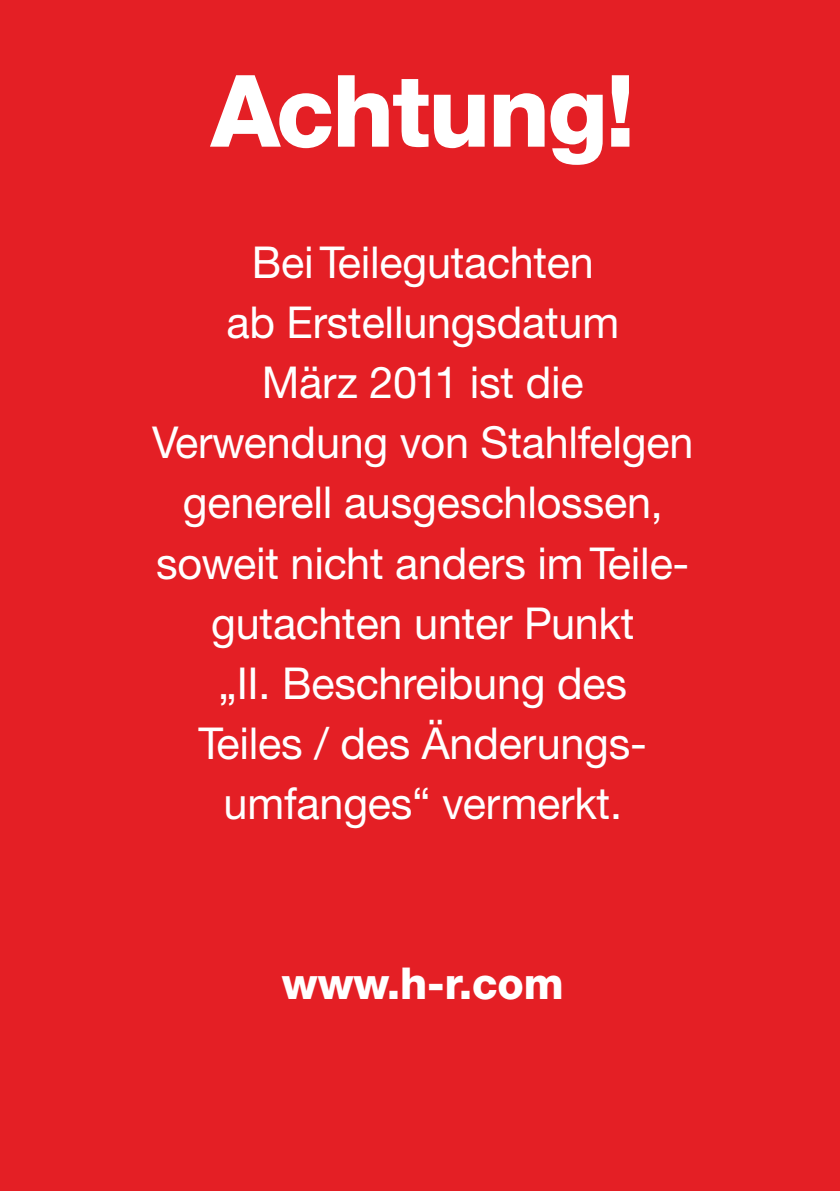
<style>
.page{position:relative;width:840px;height:1191px;background:#fff}
.page>*{position:absolute;margin:0;border:0;box-sizing:border-box;transform-origin:0 0}
.t1{font:800 100px "Helvetica Neue CE";letter-spacing:-.02em;color:#fff}
.t2{font:44px/60px "Helvetica Neue CE";letter-spacing:-.005em;color:#fff;text-align:center}
.t3{font:800 44px "Helvetica Neue CE";letter-spacing:-.005em;color:#fff}
</style>
<div class="page">
<div style="left:0;top:0;width:839px;height:1191px;background:#e41f25"></div>
<hr style="left:839px;top:0;width:1px;height:1191px;background:#e41f25">
<h1 class="t1" style="left:211px;top:50px;width:425px">Achtung!</h1>
<p class="t2" style="left:152px;top:233px;width:542px">Bei Teilegutachten<br>ab Erstellungsdatum<br>März 2011 ist die<br>Verwendung von Stahlfelgen generell ausgeschlossen, soweit nicht anders im Teile&shy;gutachten unter Punkt<br>„II. Beschreibung des<br>Teiles / des Änderungs&shy;umfanges“ vermerkt.</p>
<p class="t3" style="left:282px;top:956px;width:283px">www.h-r.com</p>
</div>
